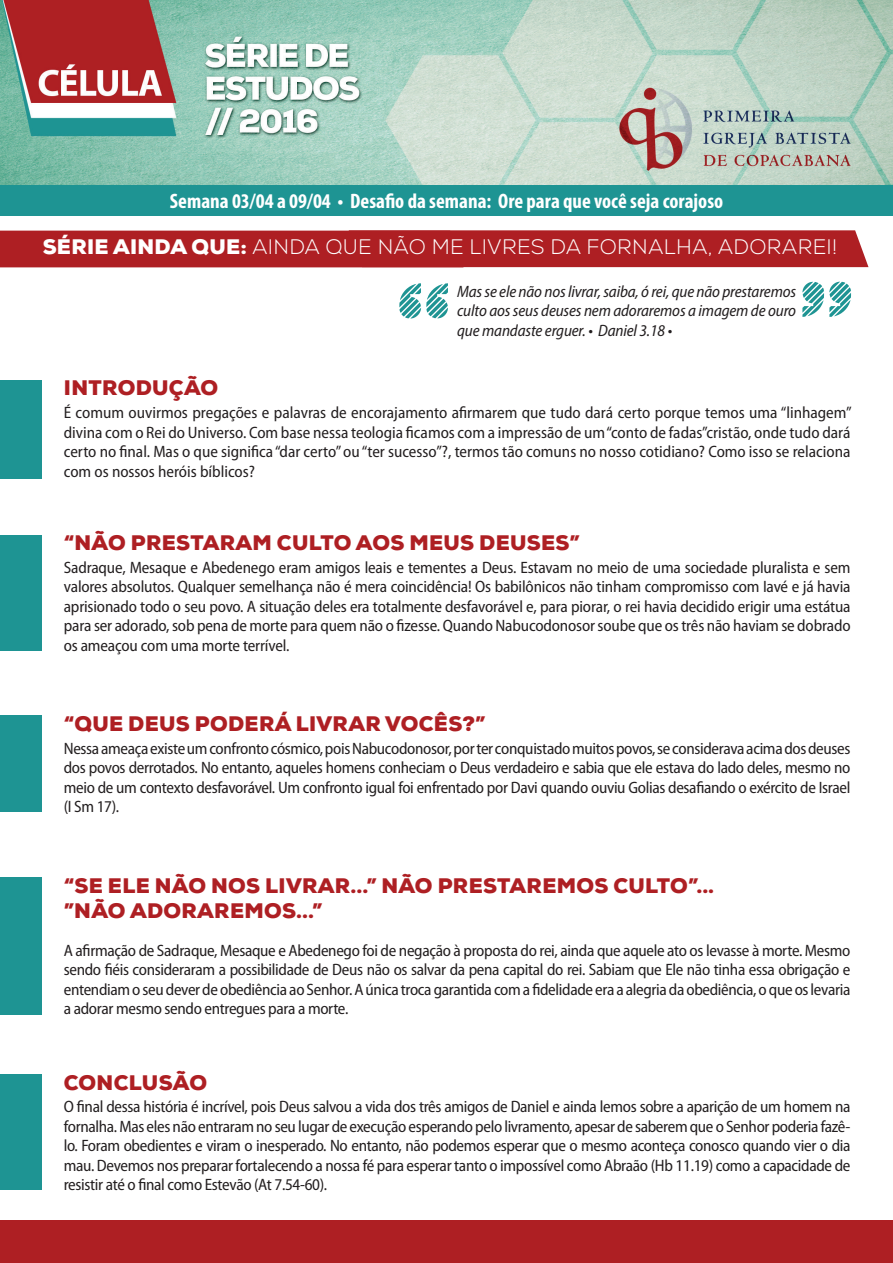
<style>
.page{position:relative;width:893px;height:1263px;background:#fff}
.page>*{position:absolute;margin:0;border:0;box-sizing:border-box;transform-origin:0 0}
.t1{font:700 135px "Bladi One Slab Stripe 4 F";color:#1e9493}
.t2{font:900 21px/25.2px "Nexa";letter-spacing:.015em;color:#ae1f23}
.t3{font:700 condensed 21px "Myriad Pro";color:#fff}
.t4{font:300 21px "Nexa";letter-spacing:.015em;color:#fff}
.t5{font:semi-condensed 16.5px/19.5px "Myriad Pro";letter-spacing:-.02em;color:#231f20;text-align:justify}
.t6{font:italic semi-condensed 16.5px/19.5px "Myriad Pro";letter-spacing:-.01em;color:#231f20;text-align:justify}
.s1{font-weight:900}
</style>
<div class="page">
<img style="left:0;top:0;width:893px;height:186px">
<div style="left:0;top:230px;width:868px;height:37px;background:#ae1f23"></div>
<div style="left:0;top:186px;width:893px;height:30px;background:#1e9493"></div>
<div style="left:0;top:1220px;width:893px;height:43px;background:#ae1f23"></div>
<div style="left:0;top:380px;width:42px;height:99px;background:#1e9493"></div>
<div style="left:0;top:535px;width:42px;height:116px;background:#1e9493"></div>
<div style="left:0;top:716px;width:42px;height:96px;background:#1e9493"></div>
<div style="left:0;top:1074px;width:42px;height:116px;background:#1e9493"></div>
<div style="left:0;top:877px;width:42px;height:137px;background:#1e9493"></div>
<p class="t3" style="left:170px;top:189px;width:555px">Semana 03/04 a 09/04 • Desafio da semana: Ore para que você seja corajoso</p>
<p class="t4" style="left:43px;top:235px;width:796px"><span class="s1">SÉRIE AINDA QUE:</span> AINDA QUE NÃO ME LIVRES DA FORNALHA, ADORAREI!</p>
<h1 class="t1" style="left:395px;top:248px;width:59px">“</h1>
<h1 class="t1" style="left:855px;top:352px;width:59px;rotate:-180deg">“</h1>
<p class="t6" style="left:457px;top:282px;width:341px">Mas se ele não nos livrar, saiba, ó rei, que não prestaremos culto aos seus deuses nem adoraremos a imagem de ouro que mandaste erguer. • Daniel 3.18 •</p>
<p class="t2" style="left:64px;top:375px;width:156px">INTRODUÇÃO</p>
<p class="t5" style="left:64px;top:403px;width:789px">É comum ouvirmos pregações e palavras de encorajamento afirmarem que tudo dará certo porque temos uma “linhagem” divina com o Rei do Universo. Com base nessa teologia ficamos com a impressão de um “conto de fadas”cristão, onde tudo dará certo no final. Mas o que significa “dar certo” ou “ter sucesso”?, termos tão comuns no nosso cotidiano? Como isso se relaciona com os nossos heróis bíblicos?</p>
<p class="t2" style="left:64px;top:530px;width:29px">“NÃO</p>
<p class="t2" style="left:131px;top:530px;width:365px">PRESTARAM CULTO AOS MEUS DEU</p>
<p class="t2" style="left:527px;top:530px;width:54px">SES”</p>
<p class="t5" style="left:64px;top:558px;width:788px">Sadraque, Mesaque e Abedenego eram amigos leais e tementes a Deus. Estavam no meio de uma sociedade pluralista e sem valores absolutos. Qualquer semelhança não é mera coincidência! Os babilônicos não tinham compromisso com Iavé e já havia aprisionado todo o seu povo. A situação deles era totalmente desfavorável e, para piorar, o rei havia decidido erigir uma estátua para ser adorado, sob pena de morte para quem não o fizesse. Quando Nabucodonosor soube que os três não haviam se dobrado os ameaçou com uma morte terrível.</p>
<p class="t2" style="left:64px;top:712px;width:81px">“QUE DEU</p>
<p class="t2" style="left:176px;top:712px;width:52px">S PODER</p>
<p class="t2" style="left:275px;top:712px;width:212px">Á LIVRAR VOCÊS?”</p>
<p class="t5" style="left:64px;top:739px;width:788px">Nessa ameaça existe um confronto cósmico, pois Nabucodonosor, por ter conquistado muitos povos, se considerava acima dos deuses dos povos derrotados. No entanto, aqueles homens conheciam o Deus verdadeiro e sabia que ele estava do lado deles, mesmo no meio de um contexto desfavorável. Um confronto igual foi enfrentado por Davi quando ouviu Golias desafiando o exército de Israel (I Sm 17).</p>
<p class="t2" style="left:64px;top:873px;width:652px">“SE ELE NÃO NOS LIVRAR...” NÃO PRESTAREMOS CULTO”... ”NÃO ADORAREMOS...”</p>
<p class="t5" style="left:64px;top:941px;width:788px">A afirmação de Sadraque, Mesaque e Abedenego foi de negação à proposta do rei, ainda que aquele ato os levasse à morte. Mesmo sendo fiéis consideraram a possibilidade de Deus não os salvar da pena capital do rei. Sabiam que Ele não tinha essa obrigação e entendiam o seu dever de obediência ao Senhor. A única troca garantida com a fidelidade era a alegria da obediência, o que os levaria a adorar mesmo sendo entregues para a morte.</p>
<p class="t2" style="left:64px;top:1070px;width:145px">CONCLUSÃO</p>
<p class="t5" style="left:64px;top:1097px;width:788px">O final dessa história é incrível, pois Deus salvou a vida dos três amigos de Daniel e ainda lemos sobre a aparição de um homem na fornalha. Mas eles não entraram no seu lugar de execução esperando pelo livramento, apesar de saberem que o Senhor poderia fazê&shy;lo. Foram obedientes e viram o inesperado. No entanto, não podemos esperar que o mesmo aconteça conosco quando vier o dia mau. Devemos nos preparar fortalecendo a nossa fé para esperar tanto o impossível como Abraão (Hb 11.19) como a capacidade de resistir até o final como Estevão (At 7.54-60).</p>
</div>
